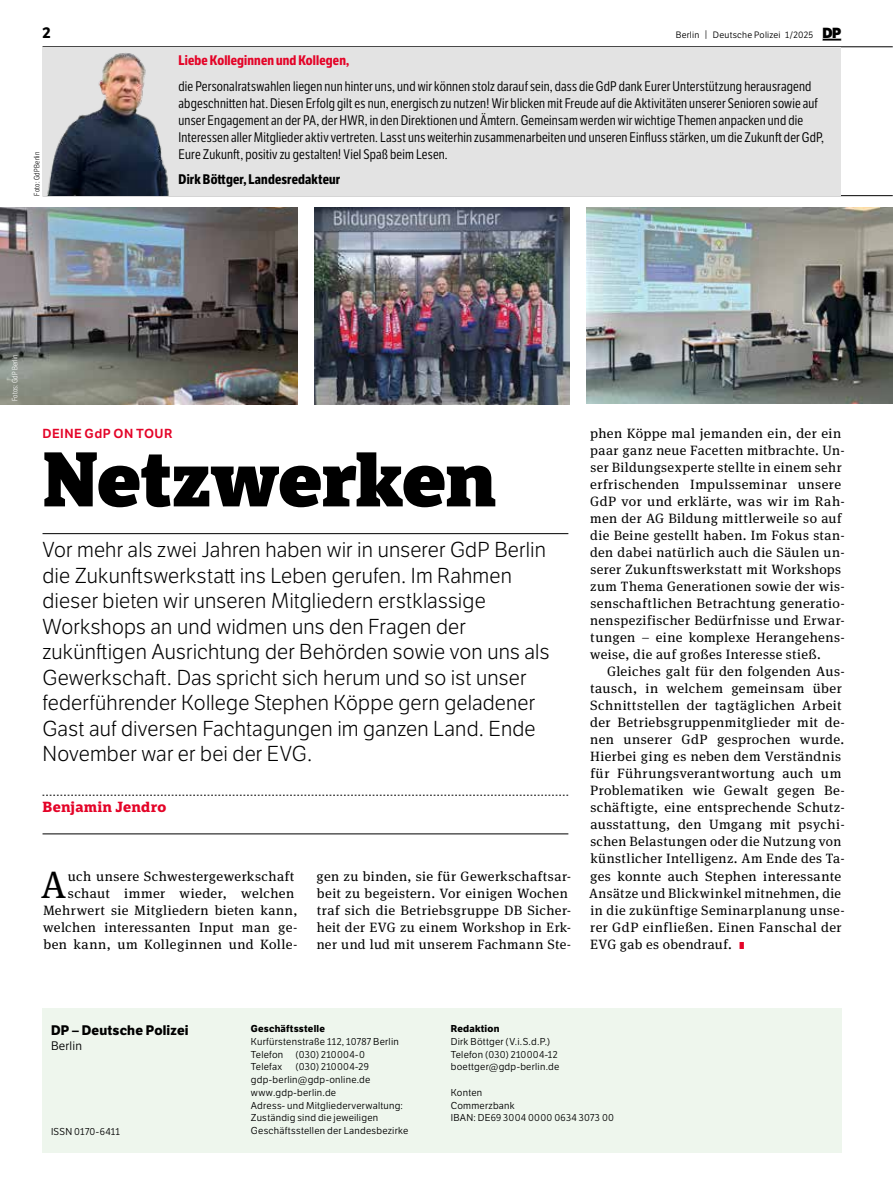
<style>
.page{position:relative;width:893px;height:1191px;background:#fff}
.page>*{position:absolute;margin:0;border:0;box-sizing:border-box;transform-origin:0 0}
.t1{font:800 75px "LFT Etica Sheriff";letter-spacing:-.015em;color:#000}
.t2{font:38.25px "Meta Serif Pro";color:#000}
.t3{font:21px/25.5px "LFT Etica Lt";letter-spacing:.01em;color:#000}
.t4{font:700 15px "LFT Etica";color:#000}
.t5{font:700 14.25px "LFT Etica Sheriff";letter-spacing:.01em;color:#e40428}
.t6{font:13.5px/17px "Meta Serif Pro";letter-spacing:.03em;color:#000;scale:1.04 1}
.t7{font:13.5px/17px "LFT Etica Condensed";letter-spacing:.01em;color:#000}
.t8{font:13.5px/17px "Meta Serif Pro";letter-spacing:.03em;color:#000}
.t9{font:700 13.5px "LFT Etica Condensed";letter-spacing:.01em;color:#e40428}
.t10{font:700 13.5px "LFT Etica Condensed";letter-spacing:.015em;color:#000}
.t11{font:700 13.5px "LFT Etica";letter-spacing:.015em;color:#000}
.t12{font:12.75px "LFT Etica SB";letter-spacing:.035em;color:#e40428}
.t13{font:12px "LFT Etica Bk";letter-spacing:.02em;color:#000}
.t14{font:9.75px/12.8px "LFT Etica Bk";letter-spacing:.025em;color:#000}
.t15{font:700 9.75px "LFT Etica";letter-spacing:.025em;color:#000}
.t16{font:9px "LFT Etica Bk";letter-spacing:.025em;color:#000}
.t17{font:300 7.5px "LFT Etica Condensed";letter-spacing:.02em;color:#fff}
.t18{font:300 7.5px "LFT Etica Condensed";letter-spacing:.02em;color:#000}
.s1{font-size:9.3px}
.s2{font-family:"LFT Etica XB";font-size:14.25px}
.s3{font-family:"LFT Etica XB";font-size:9.75px;color:#e40428}
</style>
<div class="page">
<hr style="left:43px;top:195px;width:850px;height:1px;background:#000">
<hr style="left:43px;top:47px;width:850px;height:1px;background:#000">
<svg style="left:822px;top:39px;width:19px;height:2px"></svg>
<div style="left:43px;top:47px;width:798px;height:148px;background:#e3e3e3"></div>
<img style="left:47px;top:53px;width:122px;height:142px">
<div style="left:43px;top:1008px;width:799px;height:144px;background:#eef6ed"></div>
<hr style="left:43px;top:533px;width:525px;height:1px;background:#000">
<svg style="left:43px;top:795px;width:525px;height:1px"></svg>
<hr style="left:43px;top:833px;width:525px;height:1px;background:#000">
<img style="left:587px;top:207px;width:306px;height:197px">
<img style="left:0;top:207px;width:298px;height:197px">
<img style="left:315px;top:207px;width:255px;height:197px">
<p class="t4" style="left:43px;top:23px;width:10px">2</p>
<p class="t16" style="left:676px;top:29px;width:167px">Berlin <span class="s1">|</span> Deutsche Polizei 1/2025 <span class="s2">DP</span></p>
<p class="t9" style="left:179px;top:52px;width:172px">Liebe Kolleginnen und Kollegen,</p>
<p class="t7" style="left:179px;top:78px;width:647px">die Personalratswahlen liegen nun hinter uns, und wir können stolz darauf sein, dass die GdP dank Eurer Unterstützung herausragend abgeschnitten hat. Diesen Erfolg gilt es nun, energisch zu nutzen! Wir blicken mit Freude auf die Aktivitäten unserer Senioren sowie auf unser Engagement an der PA, der HWR, in den Direktionen und Ämtern. Gemeinsam werden wir wichtige Themen anpacken und die Interessen aller Mitglieder aktiv vertreten. Lasst uns weiterhin zusammenarbeiten und unseren Einfluss stärken, um die Zukunft der GdP, Eure Zukunft, positiv zu gestalten! Viel Spaß beim Lesen.</p>
<p class="t10" style="left:179px;top:171px;width:163px">Dirk Böttger, Landesredakteur</p>
<p class="t18" style="left:32px;top:196px;width:45px;rotate:-90deg">Foto: GdP Berlin</p>
<p class="t17" style="left:10px;top:401px;width:48px;rotate:-90deg">Fotos: GdP Berlin</p>
<p class="t12" style="left:43px;top:426px;width:131px">DEINE GdP ON TOUR</p>
<h1 class="t1" style="left:43px;top:432px;width:456px">Netzwerken</h1>
<p class="t3" style="left:43px;top:538px;width:508px">Vor mehr als zwei Jahren haben wir in unserer GdP Berlin die Zukunftswerkstatt ins Leben gerufen. Im Rahmen dieser bieten wir unseren Mitgliedern erstklassige Workshops an und widmen uns den Fragen der zukünftigen Ausrichtung der Behörden sowie von uns als Gewerkschaft. Das spricht sich herum und so ist unser federführender Kollege Stephen Köppe gern geladener Gast auf diversen Fachtagungen im ganzen Land. Ende November war er bei der EVG.</p>
<p class="t5" style="left:43px;top:798px;width:125px">Benjamin Jendro</p>
<p class="t6" style="left:43px;top:866px;width:246px;text-align:right">uch unsere Schwestergewerkschaft schaut immer wieder, welchen Mehrwert sie Mitgliedern bieten kann, welchen interessanten Input man ge&shy;ben kann, um Kolleginnen und Kolle-</p>
<p class="t8" style="left:316px;top:866px;width:256px">gen zu binden, sie für Gewerkschaftsar&shy;beit zu begeistern. Vor einigen Wochen traf sich die Betriebsgruppe DB Sicher&shy;heit der EVG zu einem Workshop in Erk&shy;ner und lud mit unserem Fachmann Ste-</p>
<h2 class="t2" style="left:41px;top:856px;width:27px">A</h2>
<p class="t6" style="left:590px;top:424px;width:246px">phen Köppe mal jemanden ein, der ein paar ganz neue Facetten mitbrachte. Un&shy;ser Bildungsexperte stellte in einem sehr erfrischenden Impulsseminar unsere GdP vor und erklärte, was wir im Rah&shy;men der AG Bildung mittlerweile so auf die Beine gestellt haben. Im Fokus stan&shy;den dabei natürlich auch die Säulen un&shy;serer Zukunftswerkstatt mit Workshops zum Thema Generationen sowie der wis&shy;senschaftlichen Betrachtung generatio&shy;nenspezifischer Bedürfnisse und Erwar&shy;tungen – eine komplexe Herangehens&shy;weise, die auf großes Interesse stieß.</p>
<p class="t6" style="left:589px;top:662px;width:247px;text-indent:18px">Gleiches galt für den folgenden Aus&shy;tausch, in welchem gemeinsam über Schnittstellen der tagtäglichen Arbeit der Betriebsgruppenmitglieder mit de&shy;nen unserer GdP gesprochen wurde.<br>Hierbei ging es neben dem Verständnis für Führungsverantwortung auch um Problematiken wie Gewalt gegen Be&shy;schäftigte, eine entsprechende Schutz&shy;ausstattung, den Umgang mit psychi&shy;schen Belastungen oder die Nutzung von künstlicher Intelligenz. Am Ende des Ta&shy;ges konnte auch Stephen interessante Ansätze und Blickwinkel mitnehmen, die in die zukünftige Seminarplanung unse&shy;rer GdP einfließen. Einen Fanschal der EVG gab es obendrauf. <span class="s3">I</span></p>
<p class="t11" style="left:51px;top:1021px;width:139px">DP – Deutsche Polizei</p>
<p class="t13" style="left:51px;top:1038px;width:33px">Berlin</p>
<p class="t14" style="left:51px;top:1125px;width:71px">ISSN 0170-6411</p>
<p class="t15" style="left:251px;top:1022px;width:76px">Geschäftsstelle</p>
<p class="t14" style="left:251px;top:1035px;width:149px">Kurfürstenstraße 112, 10787 Berlin<br>Telefon</p>
<p class="t14" style="left:296px;top:1048px;width:71px">(030) 210004-0</p>
<p class="t14" style="left:251px;top:1060px;width:33px">Telefax</p>
<p class="t14" style="left:251px;top:1060px;width:159px;text-indent:45px">(030) 210004-29 gdp-berlin@gdp-online.de www.gdp-berlin.de<br>Adress- und Mitgliederverwaltung:<br>Zuständig sind die jeweiligen<br>Geschäftsstellen der Landesbezirke</p>
<p class="t15" style="left:451px;top:1022px;width:50px">Redaktion</p>
<p class="t14" style="left:451px;top:1035px;width:110px">Dirk Böttger (V.i.S.d.P.)<br>Telefon (030) 210004-12 boettger@gdp-berlin.de</p>
<p class="t14" style="left:451px;top:1086px;width:165px">Konten<br>Commerzbank<br>IBAN: DE69 3004 0000 0634 3073 00</p>
</div>
